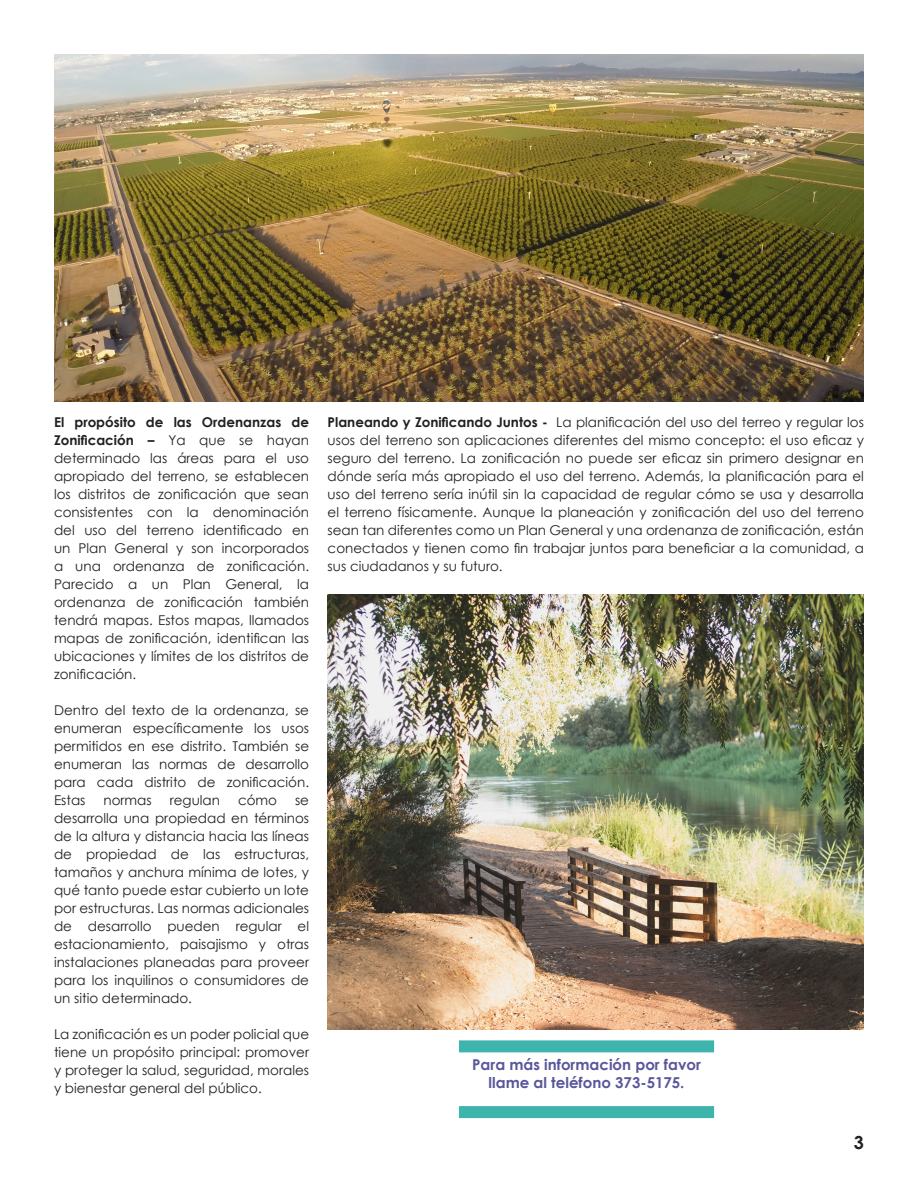
<style>
.page{position:relative;width:918px;height:1188px;background:#fff}
.page>*{position:absolute;margin:0;border:0;box-sizing:border-box;transform-origin:0 0}
.t1{font:700 18px "Century Gothic";color:#231f20}
.t2{font:700 15px/18px "Century Gothic";color:#59579c;text-align:center}
.t3{font:13.5px/18px "Century Gothic";color:#231f20;text-align:justify}
.s1{font-weight:700}
</style>
<div class="page">
<img style="left:54px;top:54px;width:810px;height:347px">
<img style="left:328px;top:594px;width:536px;height:436px">
<div style="left:459px;top:1040px;width:255px;height:12px;background:#3db5ad"></div>
<div style="left:459px;top:1106px;width:255px;height:12px;background:#3db5ad"></div>
<p class="t3" style="left:54px;top:413px;width:257px"><span class="s1">El propósito de las Ordenanzas de Zonificación –</span> Ya que se hayan determinado las áreas para el uso apropiado del terreno, se establecen los distritos de zonificación que sean consistentes con la denominación del uso del terreno identificado en un Plan General y son incorporados a una ordenanza de zonificación.<br>Parecido a un Plan General, la ordenanza de zonificación también tendrá mapas. Estos mapas, llamados mapas de zonificación, identifican las ubicaciones y límites de los distritos de zonificación.</p>
<p class="t3" style="left:54px;top:701px;width:257px">Dentro del texto de la ordenanza, se enumeran específicamente los usos permitidos en ese distrito. También se enumeran las normas de desarrollo para cada distrito de zonificación.<br>Estas</p>
<p class="t3" style="left:104px;top:791px;width:50px">normas</p>
<p class="t3" style="left:170px;top:791px;width:52px">regulan</p>
<p class="t3" style="left:238px;top:791px;width:41px">cómo</p>
<p class="t3" style="left:54px;top:791px;width:257px;text-indent:241px">se desarrolla una propiedad en términos de la altura y distancia hacia las líneas de propiedad de las estructuras, tamaños y anchura mínima de lotes, y qué tanto puede estar cubierto un lote por estructuras. Las normas adicionales de desarrollo pueden regular el estacionamiento, paisajismo y otras instalaciones planeadas para proveer para los inquilinos o consumidores de un sitio determinado.</p>
<p class="t3" style="left:54px;top:1025px;width:257px">La zonificación es un poder policial que tiene un propósito principal: promover y proteger la salud, seguridad, morales y bienestar general del público.</p>
<p class="t3" style="left:328px;top:413px;width:538px"><span class="s1">Planeando y Zonificando Juntos -</span> La planificación del uso del terreo y regular los usos del terreno son aplicaciones diferentes del mismo concepto: el uso eficaz y seguro del terreno. La zonificación no puede ser eficaz sin primero designar en dónde sería más apropiado el uso del terreno. Además, la planificación para el uso del terreno sería inútil sin la capacidad de regular cómo se usa y desarrolla el terreno físicamente. Aunque la planeación y zonificación del uso del terreno sean tan diferentes como un Plan General y una ordenanza de zonificación, están conectados y tienen como fin trabajar juntos para beneficiar a la comunidad, a sus ciudadanos y su futuro.</p>
<p class="t2" style="left:472px;top:1055px;width:230px">Para más información por favor llame al teléfono 373-5175.</p>
<h1 class="t1" style="left:854px;top:1129px;width:12px">3</h1>
</div>
